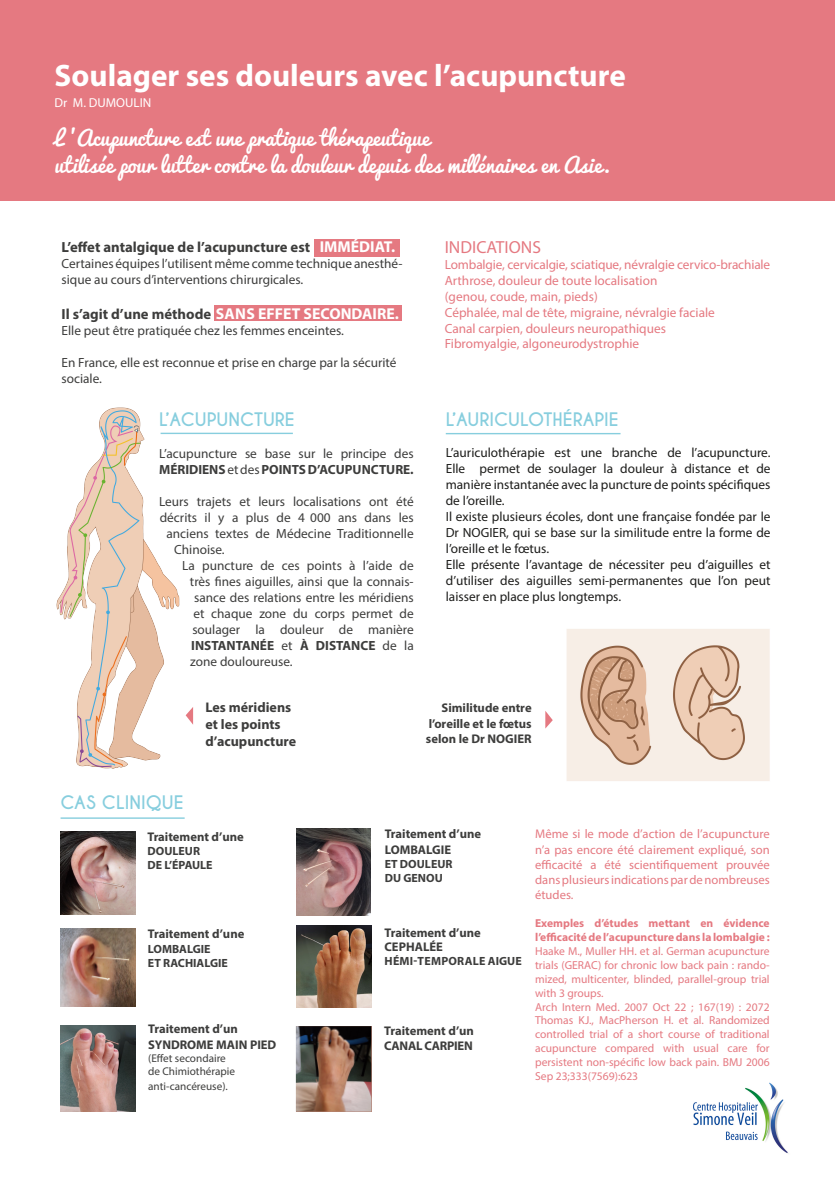
<style>
.page{position:relative;width:835px;height:1180px;background:#fff}
.page>*{position:absolute;margin:0;border:0;box-sizing:border-box;transform-origin:0 0}
.t1{font:700 31.15px "Myriad Pro";color:#fff}
.t2{font:20.65px/26.6px "Pacifico";color:#fff}
.t3{font:700 17.5px "Caviar Dreams";color:#87cede}
.t4{font:17.5px "Myriad Pro";color:#e57981}
.t5{font:700 14.7px "Myriad Pro";color:#3d3d3c}
.t6{font:700 14px/16.8px "Myriad Pro";color:#3d3d3c}
.t7{font:13.3px/16px "Myriad Pro";color:#3d3d3c}
.t8{font:13.3px/16px "Myriad Pro";color:#1d1d1b}
.t9{font:13.3px/16px "Myriad Pro";color:#e57981}
.t10{font:700 13.3px "Myriad Pro";color:#3d3d3c}
.t11{font:12.95px "Myriad Pro";color:#fff}
.t12{font:700 12.6px/15.1px "Myriad Pro";color:#3d3d3c}
.t13{font:12.6px/15.1px "Myriad Pro";color:#e57981;text-align:justify}
.t14{font:700 11.9px/14.3px "Myriad Pro";color:#3d3d3c}
.t15{font:700 11.9px "Myriad Pro";letter-spacing:.02em;color:#3d3d3c}
.t16{font:11.55px/13.9px "Myriad Pro";color:#e57981}
.t17{font:700 11.55px/13.9px "Myriad Pro";color:#e57981}
.t18{font:11.2px/13.9px "Myriad Pro";color:#3d3d3c}
.s1{font-size:15.75px;color:#fff}
.s2{font-weight:700}
.s3{font-weight:400}
</style>
<div class="page">
<div style="left:214px;top:305px;width:187px;height:16px;background:#e57981"></div>
<div style="left:314px;top:239px;width:86px;height:17px;background:#e57981"></div>
<div style="left:0;top:0;width:834px;height:200px;background:#e57981"></div>
<img style="left:693px;top:1082px;width:96px;height:72px">
<img style="left:566px;top:629px;width:204px;height:152px">
<img style="left:56px;top:407px;width:174px;height:362px">
<img style="left:61px;top:831px;width:74px;height:83px">
<img style="left:296px;top:828px;width:75px;height:87px">
<img style="left:296px;top:926px;width:75px;height:81px">
<img style="left:61px;top:1025px;width:74px;height:86px">
<svg style="left:545px;top:711px;width:7px;height:17px"></svg>
<svg style="left:186px;top:707px;width:7px;height:17px"></svg>
<hr style="left:160px;top:433px;width:133px;height:1px;background:#87cede">
<hr style="left:445px;top:433px;width:175px;height:1px;background:#87cede">
<hr style="left:61px;top:817px;width:124px;height:2px;background:#87cede">
<img style="left:61px;top:929px;width:75px;height:77px">
<img style="left:296px;top:1026px;width:75px;height:85px">
<h1 class="t1" style="left:55px;top:55px;width:572px">Soulager ses douleurs avec l’acupuncture</h1>
<p class="t11" style="left:55px;top:95px;width:98px">Dr M. DUMOULIN</p>
<h2 class="t2" style="left:55px;top:126px;width:556px">L ’Acupuncture est une pratique thérapeutique<br>utilisée pour lutter contre la douleur depuis des millénaires en Asie.</h2>
<p class="t5" style="left:62px;top:238px;width:335px">L’effet antalgique de l’acupuncture est <span class="s1">IMMÉDIAT.</span></p>
<p class="t7" style="left:62px;top:256px;width:342px">Certaines équipes l’utilisent même comme technique anesthé&shy;sique au cours d’interventions chirurgicales.</p>
<p class="t5" style="left:62px;top:304px;width:339px">Il s’agit d’une méthode <span class="s1">SANS EFFET SECONDAIRE.</span></p>
<p class="t7" style="left:62px;top:322px;width:284px">Elle peut être pratiquée chez les femmes enceintes.</p>
<p class="t7" style="left:62px;top:354px;width:336px">En France, elle est reconnue et prise en charge par la sécurité sociale.</p>
<h3 class="t3" style="left:159px;top:409px;width:137px">L’ACUPUNCTURE</h3>
<p class="t7" style="left:159px;top:446px;width:256px">L’acupuncture se base sur le principe des<br><span class="s2">MÉRIDIENS</span> et des <span class="s2">POINTS D’ACUPUNCTURE.</span></p>
<p class="t7" style="left:159px;top:493px;width:256px">Leurs trajets et leurs localisations ont été</p>
<p class="t7" style="left:160px;top:509px;width:255px">décrits il y a plus de 4 000 ans dans les</p>
<p class="t7" style="left:166px;top:525px;width:249px">anciens textes de Médecine Traditionnelle</p>
<p class="t7" style="left:174px;top:541px;width:52px">Chinoise.</p>
<p class="t7" style="left:182px;top:557px;width:233px">La puncture de ces points à l’aide de</p>
<p class="t7" style="left:190px;top:573px;width:225px">très fines aiguilles, ainsi que la connais-</p>
<p class="t7" style="left:194px;top:589px;width:221px">sance des relations entre les méridiens</p>
<p class="t7" style="left:193px;top:605px;width:222px">et chaque zone du corps permet de</p>
<p class="t7" style="left:192px;top:621px;width:223px">soulager la douleur de manière</p>
<p class="t10" style="left:191px;top:637px;width:224px">INSTANTANÉE <span class="s3">et</span> À DISTANCE <span class="s3">de la</span></p>
<p class="t7" style="left:190px;top:653px;width:104px">zone douloureuse.</p>
<h3 class="t4" style="left:444px;top:236px;width:98px">INDICATIONS</h3>
<p class="t9" style="left:444px;top:256px;width:327px">Lombalgie, cervicalgie, sciatique, névralgie cervico-brachiale Arthrose, douleur de toute localisation<br>(genou, coude, main, pieds)<br>Céphalée, mal de tête, migraine, névralgie faciale<br>Canal carpien, douleurs neuropathiques<br>Fibromyalgie, algoneurodystrophie</p>
<h3 class="t3" style="left:445px;top:409px;width:174px">L’AURICULOTHÉRAPIE</h3>
<p class="t8" style="left:445px;top:444px;width:326px">L’auriculothérapie est une branche de l’acupuncture.<br>Elle permet de soulager la douleur à distance et de manière instantanée avec la puncture de points spécifiques de l’oreille.<br>Il existe plusieurs écoles, dont une française fondée par le Dr NOGIER, qui se base sur la similitude entre la forme de l’oreille et le fœtus.<br>Elle présente l’avantage de nécessiter peu d’aiguilles et d’utiliser des aiguilles semi-permanentes que l’on peut laisser en place plus longtemps.</p>
<h3 class="t3" style="left:61px;top:791px;width:124px">CAS CLINIQUE</h3>
<p class="t6" style="left:205px;top:698px;width:92px">Les méridiens et les points d’acupuncture</p>
<p class="t12" style="left:426px;top:700px;width:107px;text-align:justify;text-indent:16px">Similitude entre l’oreille et le fœtus selon le Dr NOGIER</p>
<p class="t12" style="left:147px;top:828px;width:98px">Traitement d’une</p>
<p class="t14" style="left:147px;top:843px;width:67px;line-height:14px">DOULEUR<br>DE L’ÉPAULE</p>
<p class="t12" style="left:148px;top:926px;width:98px">Traitement d’une</p>
<p class="t14" style="left:148px;top:941px;width:81px">LOMBALGIE<br>ET RACHIALGIE</p>
<p class="t12" style="left:148px;top:1021px;width:130px">Traitement d’un<br>SYNDROME MAIN PIED</p>
<p class="t18" style="left:148px;top:1051px;width:88px">(Effet secondaire de Chimiothérapie anti-cancéreuse).</p>
<p class="t12" style="left:384px;top:826px;width:98px">Traitement d’une<br>LOMBALGIE</p>
<p class="t14" style="left:385px;top:856px;width:69px">ET DOULEUR<br>DU GENOU</p>
<p class="t12" style="left:384px;top:925px;width:98px;line-height:14.3px">Traitement d’une<br>CEPHALÉE</p>
<p class="t15" style="left:384px;top:953px;width:139px">HÉMI-TEMPORALE AIGUE</p>
<p class="t12" style="left:384px;top:1022px;width:91px">Traitement d’un<br>CANAL CARPIEN</p>
<p class="t13" style="left:535px;top:826px;width:236px">Même si le mode d’action de l’acupuncture n’a pas encore été clairement expliqué, son efficacité a été scientifiquement prouvée dans plusieurs indications par de nombreuses études.</p>
<p class="t17" style="left:535px;top:916px;width:236px">Exemples d’études mettant en évidence l’efficacité de l’acupuncture dans la lombalgie :</p>
<p class="t16" style="left:535px;top:944px;width:236px">Haake M., Muller HH. et al. German acupuncture trials (GERAC) for chronic low back pain : rando&shy;mized, multicenter, blinded, parallel-group trial with 3 groups.<br>Arch Intern Med. 2007 Oct 22 ; 167(19) : 2072<br>Thomas KJ., MacPherson H. et al. Randomized controlled trial of a short course of traditional acupuncture compared with usual care for persistent non-spécific low back pain. BMJ 2006<br>Sep 23;333(7569):623</p>
</div>
